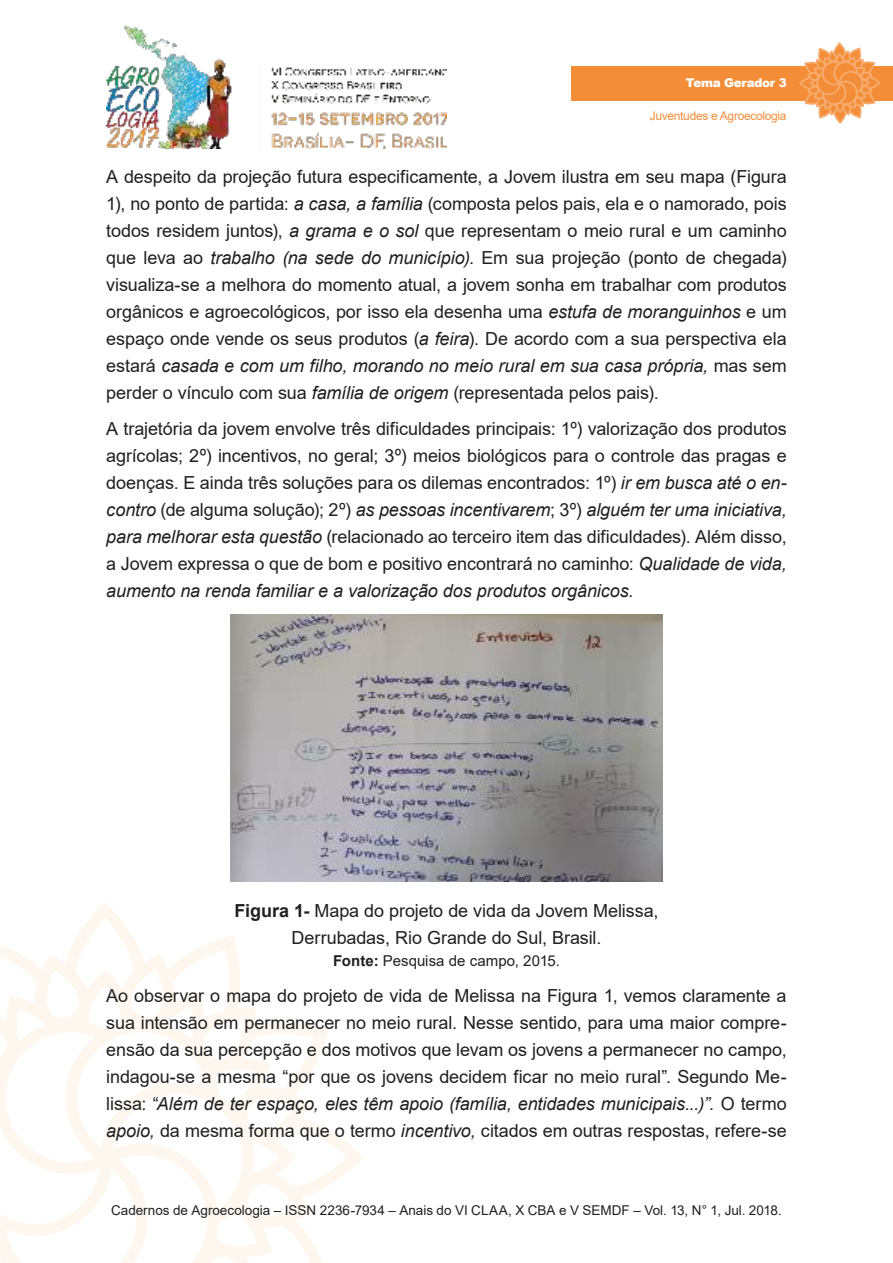
<style>
.page{position:relative;width:893px;height:1263px;background:#fff}
.page>*{position:absolute;margin:0;border:0;box-sizing:border-box;transform-origin:0 0}
.t1{font:18px/27px "Arial";letter-spacing:-.005em;color:#221f1f;text-align:justify}
.t2{font:15px "Arial";color:#221f1f}
.t3{font:13.5px "Arial";color:#221f1f}
.t4{font:12px "Arial";letter-spacing:-.025em;color:#f38d38}
.t5{font:900 12px "Arial";letter-spacing:-.025em;color:#fff}
.s1{font-style:italic}
.s2{font-weight:700}
</style>
<div class="page">
<img style="left:106px;top:25px;width:340px;height:124px">
<svg style="left:0;top:910px;width:363px;height:353px"></svg>
<div style="left:571px;top:66px;width:322px;height:34px;background:#f38d38"></div>
<svg style="left:798px;top:43px;width:83px;height:81px"></svg>
<img style="left:230px;top:614px;width:433px;height:267px">
<p class="t5" style="left:686px;top:76px;width:102px">Tema Gerador 3</p>
<p class="t4" style="left:650px;top:112px;width:138px">Juventudes e Agroecologia</p>
<p class="t1" style="left:106px;top:165px;width:682px">A despeito da projeção futura especificamente, a Jovem ilustra em seu mapa (Figura 1), no ponto de partida: <span class="s1">a casa, a família</span> (composta pelos pais, ela e o namorado, pois todos residem juntos), <span class="s1">a grama e o sol</span> que representam o meio rural e um caminho que leva ao <span class="s1">trabalho (na sede do município)</span>. Em sua projeção (ponto de chegada) visualiza-se a melhora do momento atual, a jovem sonha em trabalhar com produtos orgânicos e agroecológicos, por isso ela desenha uma <span class="s1">estufa de moranguinhos</span> e um espaço onde vende os seus produtos (<span class="s1">a feira</span>). De acordo com a sua perspectiva ela estará <span class="s1">casada e com um filho, morando no meio rural em sua casa própria,</span> mas sem perder o vínculo com sua <span class="s1">família de origem</span> (representada pelos pais).</p>
<p class="t1" style="left:106px;top:417px;width:682px">A trajetória da jovem envolve três dificuldades principais: 1º) valorização dos produtos agrícolas; 2º) incentivos, no geral; 3º) meios biológicos para o controle das pragas e doenças. E ainda três soluções para os dilemas encontrados: 1º) <span class="s1">ir em busca até o en&shy;contro</span> (de alguma solução); 2º) <span class="s1">as pessoas incentivarem</span>; 3º) <span class="s1">alguém ter uma iniciativa, para melhorar esta questão</span> (relacionado ao terceiro item das dificuldades). Além disso, a Jovem expressa o que de bom e positivo encontrará no caminho: <span class="s1">Qualidade de vida, aumento na renda familiar e a valorização dos produtos orgânicos.</span></p>
<p class="t1" style="left:234px;top:899px;width:426px;text-align:center"><span class="s2">Figura 1-</span> Mapa do projeto de vida da Jovem Melissa,<br>Derrubadas, Rio Grande do Sul, Brasil.</p>
<p class="t2" style="left:333px;top:955px;width:228px"><span class="s2">Fonte:</span> Pesquisa de campo, 2015.</p>
<p class="t1" style="left:106px;top:984px;width:682px">Ao observar o mapa do projeto de vida de Melissa na Figura 1, vemos claramente a sua intensão em permanecer no meio rural. Nesse sentido, para uma maior compre&shy;ensão da sua percepção e dos motivos que levam os jovens a permanecer no campo, indagou-se a mesma “por que os jovens decidem ficar no meio rural”. Segundo Me&shy;lissa: “<span class="s1">Além de ter espaço, eles têm apoio (família, entidades municipais...)”.</span> O termo <span class="s1">apoio,</span> da mesma forma que o termo <span class="s1">incentivo,</span> citados em outras respostas, refere-se</p>
<p class="t3" style="left:111px;top:1205px;width:672px">Cadernos de Agroecologia – ISSN 2236-7934 – Anais do VI CLAA, X CBA e V SEMDF – Vol. 13, N° 1, Jul. 2018.</p>
</div>
